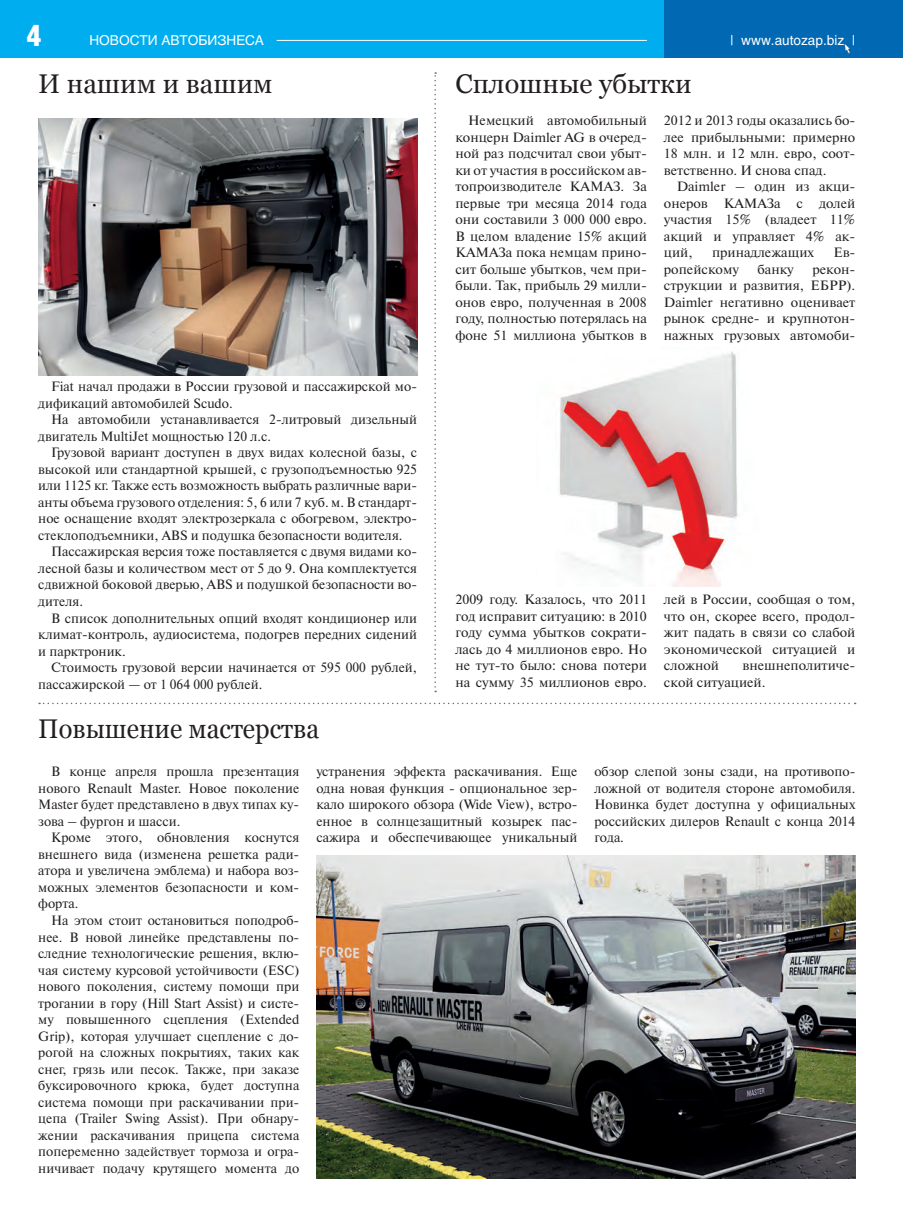
<style>
.page{position:relative;width:915px;height:1221px;background:#fff}
.page>*{position:absolute;margin:0;border:0;box-sizing:border-box;transform-origin:0 0}
.t1{font:900 30px "Helios Cond";color:#fff}
.t2{font:27px "Georgia";color:#231f20}
.t3{font:27px "Georgia";color:#231f20;scale:.94 1}
.t4{font:13.5px/16.5px "Newton C";color:#231f20;text-align:justify}
.t5{font:13.5px "Helios";color:#fff}
</style>
<div class="page">
<div style="left:0;top:0;width:901px;height:57px;background:#00aeef"></div>
<div style="left:663px;top:0;width:238px;height:57px;background:#0168b3"></div>
<svg style="left:844px;top:43px;width:5px;height:11px"></svg>
<hr style="left:276px;top:40px;width:370px;height:1px;background:#fff">
<svg style="left:39px;top:702px;width:816px;height:2px"></svg>
<svg style="left:434px;top:72px;width:2px;height:620px"></svg>
<img style="left:38px;top:118px;width:379px;height:258px">
<img style="left:559px;top:351px;width:179px;height:235px">
<img style="left:316px;top:855px;width:539px;height:323px">
<p class="t1" style="left:26px;top:18px;width:17px">4</p>
<p class="t5" style="left:89px;top:32px;width:176px">НОВОСТИ АВТОБИЗНЕСА</p>
<p class="t5" style="left:730px;top:32px;width:127px">| www.autozap.biz |</p>
<p class="t2" style="left:38px;top:68px;width:236px">И нашим и вашим</p>
<p class="t2" style="left:455px;top:68px;width:238px">Сплошные убытки</p>
<p class="t4" style="left:38px;top:378px;width:380px;text-indent:13px">Fiat начал продажи в России грузовой и пассажирской мо&shy;дификаций автомобилей Scudo.</p>
<p class="t4" style="left:38px;top:411px;width:380px;text-indent:13px">На автомобили устанавливается 2-литровый дизельный двигатель MultiJet мощностью 120 л.с.</p>
<p class="t4" style="left:38px;top:444px;width:380px;text-indent:13px">Грузовой вариант доступен в двух видах колесной базы, с высокой или стандартной крышей, с грузоподъемностью 925 или 1125 кг. Также есть возможность выбрать различные вари&shy;анты объема грузового отделения: 5, 6 или 7 куб. м. В стандарт&shy;ное оснащение входят электрозеркала с обогревом, электро&shy;стеклоподъемники, ABS и подушка безопасности водителя.</p>
<p class="t4" style="left:38px;top:543px;width:380px;text-indent:13px">Пассажирская версия тоже поставляется с двумя видами ко&shy;лесной базы и количеством мест от 5 до 9. Она комплектуется сдвижной боковой дверью, ABS и подушкой безопасности во&shy;дителя.</p>
<p class="t4" style="left:38px;top:609px;width:380px;text-indent:13px">В список дополнительных опций входят кондиционер или климат-контроль, аудиосистема, подогрев передних сидений и парктроник.</p>
<p class="t4" style="left:38px;top:659px;width:380px;text-indent:13px">Стоимость грузовой версии начинается от 595 000 рублей, пассажирской — от 1 064 000 рублей.</p>
<p class="t3" style="left:38px;top:713px;width:300px">Повышение мастерства</p>
<p class="t4" style="left:455px;top:113px;width:193px;text-indent:13px">Немецкий автомобильный концерн Daimler AG в очеред&shy;ной раз подсчитал свои убыт&shy;ки от участия в российском ав&shy;топроизводителе КАМАЗ. За первые три месяца 2014 года они составили 3 000 000 евро.<br>В целом владение 15% акций КАМАЗа пока немцам прино&shy;сит больше убытков, чем при&shy;были. Так, прибыль 29 милли&shy;онов евро, полученная в 2008 году, полностью потерялась на фоне 51 миллиона убытков в</p>
<p class="t4" style="left:663px;top:112px;width:193px">2012 и 2013 годы оказались бо&shy;лее прибыльными: примерно 18 млн. и 12 млн. евро, соот&shy;ветственно. И снова спад.</p>
<p class="t4" style="left:663px;top:178px;width:193px;text-indent:13px">Daimler – один из акци&shy;онеров КАМАЗа с долей участия 15% (владеет 11% акций и управляет 4% ак&shy;ций,</p>
<p class="t4" style="left:711px;top:244px;width:104px">принадлежащих</p>
<p class="t4" style="left:833px;top:244px;width:23px">Ев-</p>
<p class="t4" style="left:663px;top:261px;width:77px">ропейскому</p>
<p class="t4" style="left:757px;top:261px;width:38px">банку</p>
<p class="t4" style="left:663px;top:261px;width:193px;text-indent:148px">рекон&shy;струкции и развития, ЕБРР).<br>Daimler негативно оценивает рынок средне- и крупнотон&shy;нажных грузовых автомоби-</p>
<p class="t4" style="left:455px;top:591px;width:193px">2009 году. Казалось, что 2011 год исправит ситуацию: в 2010 году сумма убытков сократи&shy;лась до 4 миллионов евро. Но не тут-то было: снова потери на сумму 35 миллионов евро.</p>
<p class="t4" style="left:663px;top:591px;width:193px">лей в России, сообщая о том, что он, скорее всего, продол&shy;жит падать в связи со слабой экономической ситуацией и сложной</p>
<p class="t4" style="left:663px;top:657px;width:193px;text-indent:79px">внешнеполитиче&shy;ской ситуацией.</p>
<p class="t4" style="left:38px;top:763px;width:262px;text-indent:13px">В конце апреля прошла презентация нового Renault Master. Новое поколение Master будет представлено в двух типах ку&shy;зова – фургон и шасси.</p>
<p class="t4" style="left:38px;top:829px;width:262px;text-indent:13px">Кроме этого, обновления коснутся внешнего вида (изменена решетка ради&shy;атора и увеличена эмблема) и набора воз&shy;можных элементов безопасности и ком&shy;форта.</p>
<p class="t4" style="left:38px;top:912px;width:262px;text-indent:13px">На этом стоит остановиться поподроб&shy;нее. В новой линейке представлены по&shy;следние технологические решения, вклю&shy;чая систему курсовой устойчивости (ESC) нового поколения, систему помощи при трогании в гору (Hill Start Assist) и систе&shy;му повышенного сцепления (Extended Grip), которая улучшает сцепление с до&shy;рогой на сложных покрытиях, таких как снег, грязь или песок. Также, при заказе буксировочного крюка, будет доступна система помощи при раскачивании при&shy;цепа (Trailer Swing Assist). При обнару&shy;жении раскачивания прицепа система попеременно задействует тормоза и огра&shy;ничивает подачу крутящего момента до</p>
<p class="t4" style="left:316px;top:763px;width:262px">устранения эффекта раскачивания. Еще одна новая функция - опциональное зер&shy;кало широкого обзора (Wide View), встро&shy;енное в солнцезащитный козырек пас&shy;сажира и обеспечивающее уникальный</p>
<p class="t4" style="left:594px;top:763px;width:262px">обзор слепой зоны сзади, на противопо&shy;ложной от водителя стороне автомобиля.<br>Новинка будет доступна у официальных российских дилеров Renault с конца 2014 года.</p>
</div>
